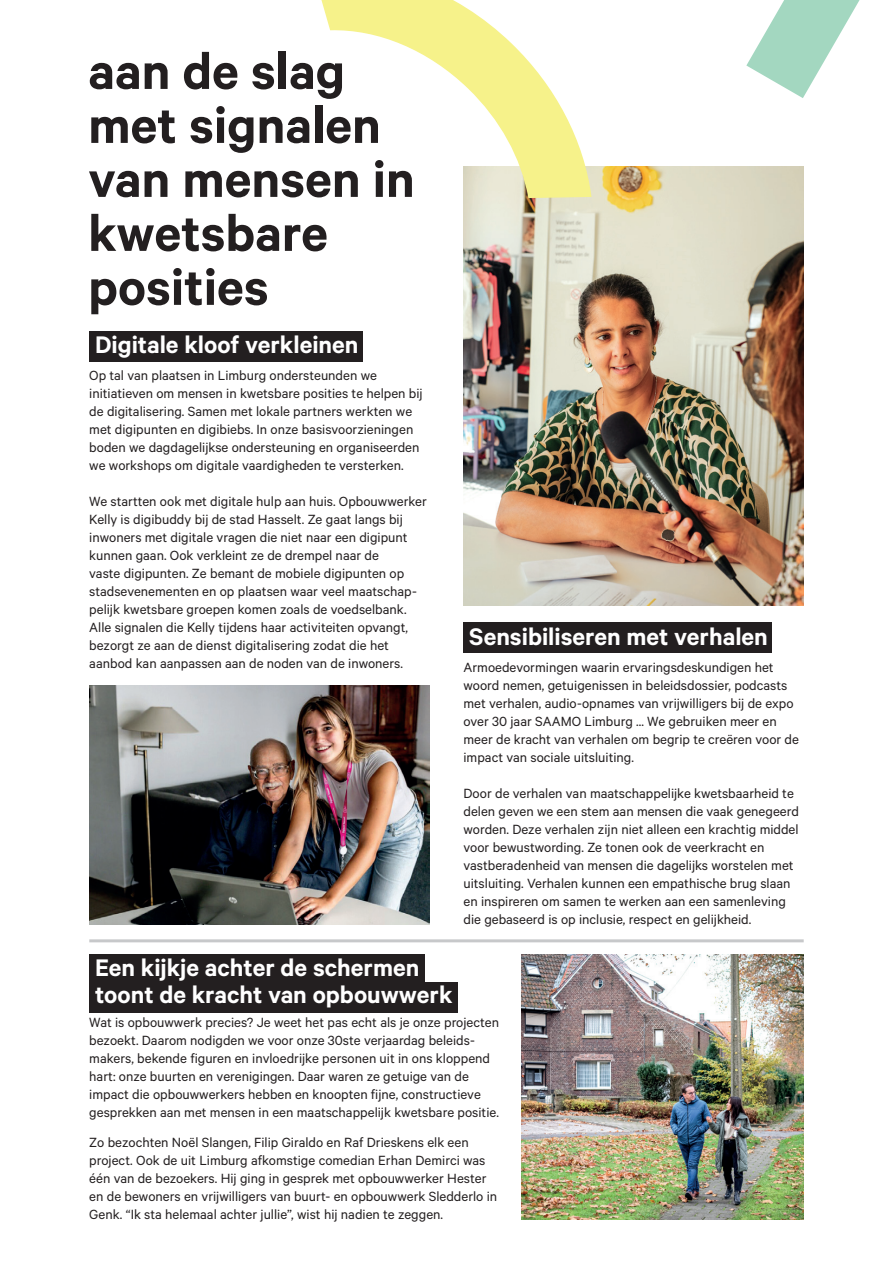
<style>
.page{position:relative;width:893px;height:1263px;background:#fff}
.page>*{position:absolute;margin:0;border:0;box-sizing:border-box;transform-origin:0 0}
.t1{font:600 57px/54px "Calibre";color:#231f20}
.t2{font:600 27px/27px "Calibre";color:#fff}
.t3{font:15px/18px "Calibre";color:#231f20}
</style>
<div class="page">
<div style="left:89px;top:954px;width:336px;height:31px;background:#231f20"></div>
<div style="left:89px;top:982px;width:369px;height:30px;background:#231f20"></div>
<div style="left:463px;top:622px;width:309px;height:31px;background:#231f20"></div>
<div style="left:89px;top:331px;width:274px;height:30px;background:#231f20"></div>
<img style="left:89px;top:686px;width:340px;height:239px">
<img style="left:522px;top:954px;width:282px;height:265px">
<img style="left:463px;top:167px;width:341px;height:438px">
<svg style="left:746px;top:0;width:113px;height:98px"></svg>
<svg style="left:321px;top:0;width:270px;height:198px"></svg>
<hr style="left:89px;top:939px;width:715px;height:3px;background:#c7c8ca">
<h1 class="t1" style="left:88px;top:43px;width:328px">aan de slag met signalen van mensen in kwetsbare posities</h1>
<h2 class="t2" style="left:95px;top:330px;width:265px">Digitale kloof verkleinen</h2>
<p class="t3" style="left:89px;top:366px;width:335px">Op tal van plaatsen in Limburg ondersteunden we initiatieven om mensen in kwetsbare posities te helpen bij de digitalisering. Samen met lokale partners werkten we met digipunten en digibiebs. In onze basisvoorzieningen boden we dagdagelijkse ondersteuning en organiseerden we workshops om digitale vaardigheden te versterken.</p>
<p class="t3" style="left:89px;top:492px;width:339px">We startten ook met digitale hulp aan huis. Opbouwwerker Kelly is digibuddy bij de stad Hasselt. Ze gaat langs bij inwoners met digitale vragen die niet naar een digipunt kunnen gaan. Ook verkleint ze de drempel naar de<br>vaste digipunten. Ze bemant de mobiele digipunten op stadsevenementen en op plaatsen waar veel maatschap&shy;pelijk kwetsbare groepen komen zoals de voedselbank.<br>Alle signalen die Kelly tijdens haar activiteiten opvangt, bezorgt ze aan de dienst digitalisering zodat die het aanbod kan aanpassen aan de noden van de inwoners.</p>
<h2 class="t2" style="left:469px;top:622px;width:300px">Sensibiliseren met verhalen</h2>
<p class="t3" style="left:463px;top:658px;width:337px">Armoedevormingen waarin ervaringsdeskundigen het woord nemen, getuigenissen in beleidsdossier, podcasts met verhalen, audio-opnames van vrijwilligers bij de expo over 30 jaar SAAMO Limburg ... We gebruiken meer en meer de kracht van verhalen om begrip te creëren voor de impact van sociale uitsluiting.</p>
<p class="t3" style="left:463px;top:784px;width:337px">Door de verhalen van maatschappelijke kwetsbaarheid te delen geven we een stem aan mensen die vaak genegeerd worden. Deze verhalen zijn niet alleen een krachtig middel voor bewustwording. Ze tonen ook de veerkracht en vastberadenheid van mensen die dagelijks worstelen met uitsluiting. Verhalen kunnen een empathische brug slaan en inspireren om samen te werken aan een samenleving die gebaseerd is op inclusie, respect en gelijkheid.</p>
<h2 class="t2" style="left:95px;top:954px;width:359px">Een kijkje achter de schermen toont de kracht van opbouwwerk</h2>
<p class="t3" style="left:89px;top:1013px;width:411px">Wat is opbouwwerk precies? Je weet het pas echt als je onze projecten bezoekt. Daarom nodigden we voor onze 30ste verjaardag beleids&shy;makers, bekende figuren en invloedrijke personen uit in ons kloppend hart: onze buurten en verenigingen. Daar waren ze getuige van de impact die opbouwwerkers hebben en knoopten fijne, constructieve gesprekken aan met mensen in een maatschappelijk kwetsbare positie.</p>
<p class="t3" style="left:89px;top:1133px;width:409px">Zo bezochten Noël Slangen, Filip Giraldo en Raf Drieskens elk een project. Ook de uit Limburg afkomstige comedian Erhan Demirci was één van de bezoekers. Hij ging in gesprek met opbouwwerker Hester en de bewoners en vrijwilligers van buurt- en opbouwwerk Sledderlo in Genk. “Ik sta helemaal achter jullie”, wist hij nadien te zeggen.</p>
</div>
